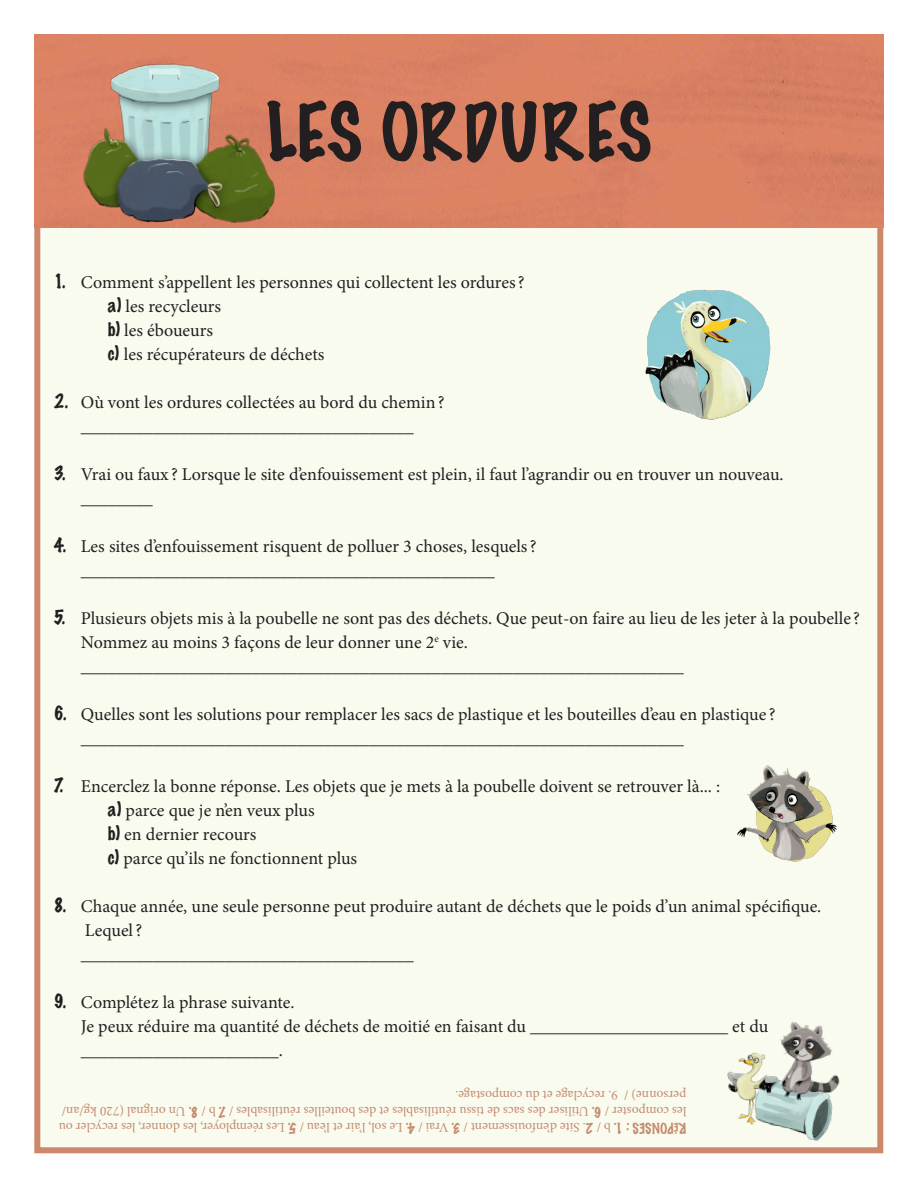
<style>
.page{position:relative;width:918px;height:1188px;background:#fff}
.page>*{position:absolute;margin:0;border:0;box-sizing:border-box;transform-origin:0 0}
.t1{font:100 72px "Marker Felt";letter-spacing:.015em;color:#231f20}
.t2{font:18px/24px "Minion Pro";color:#231f20}
.t3{font:13.5px/16.2px "Minion Pro";color:#c68b70}
.s1{font-family:"Marker Felt";font-weight:100}
</style>
<div class="page">
<div style="left:34px;top:34px;width:849px;height:1119px;background:#f9fbef;border:6px solid #cd876b"></div>
<div style="left:34px;top:34px;width:849px;height:194px;background:#db8363"></div>
<img style="left:645px;top:289px;width:126px;height:131px">
<img style="left:53px;top:51px;width:231px;height:177px">
<img style="left:714px;top:1021px;width:149px;height:133px">
<img style="left:737px;top:765px;width:100px;height:97px">
<p class="t1" style="left:266px;top:75px;width:387px">LES ORDURES</p>
<p class="t2" style="left:54px;top:270px;width:472px"><span class="s1">1.</span> Comment s’appellent les personnes qui collectent les ordures?</p>
<p class="t2" style="left:108px;top:294px;width:115px"><span class="s1">a)</span> les recycleurs</p>
<p class="t2" style="left:108px;top:318px;width:107px"><span class="s1">b)</span> les éboueurs</p>
<p class="t2" style="left:108px;top:342px;width:218px"><span class="s1">c)</span> les récupérateurs de déchets</p>
<p class="t2" style="left:54px;top:390px;width:392px;text-align:center"><span class="s1">2.</span> Où vont les ordures collectées au bord du chemin? _____________________________________</p>
<p class="t2" style="left:81px;top:462px;width:704px;text-indent:-27px"><span class="s1">3.</span> Vrai ou faux ? Lorsque le site d’enfouissement est plein, il faut l’agrandir ou en trouver un nouveau. ________</p>
<p class="t2" style="left:81px;top:534px;width:457px;text-indent:-27px"><span class="s1">4.</span> Les sites d’enfouissement risquent de polluer 3 choses, lesquels? ______________________________________________</p>
<p class="t2" style="left:81px;top:606px;width:781px;text-indent:-27px"><span class="s1">5.</span> Plusieurs objets mis à la poubelle ne sont pas des déchets. Que peut-on faire au lieu de les jeter à la poubelle ?<br>Nommez au moins 3 façons de leur donner une 2<sup>e</sup> vie. ___________________________________________________________________</p>
<p class="t2" style="left:81px;top:702px;width:696px;text-indent:-27px"><span class="s1">6.</span> Quelles sont les solutions pour remplacer les sacs de plastique et les bouteilles d’eau en plastique ? ___________________________________________________________________</p>
<p class="t2" style="left:54px;top:774px;width:668px"><span class="s1">7.</span> Encerclez la bonne réponse. Les objets que je mets à la poubelle doivent se retrouver là... :</p>
<p class="t2" style="left:108px;top:798px;width:208px"><span class="s1">a)</span> parce que je n’en veux plus</p>
<p class="t2" style="left:108px;top:822px;width:150px"><span class="s1">b)</span> en dernier recours</p>
<p class="t2" style="left:108px;top:846px;width:251px"><span class="s1">c)</span> parce qu’ils ne fonctionnent plus</p>
<p class="t2" style="left:81px;top:894px;width:742px;text-indent:-27px"><span class="s1">8.</span> Chaque année, une seule personne peut produire autant de déchets que le poids d’un animal spécifique.<br>Lequel?<br>_____________________________________</p>
<p class="t2" style="left:81px;top:990px;width:689px;text-indent:-27px"><span class="s1">9.</span> Complétez la phrase suivante.<br>Je peux réduire ma quantité de déchets de moitié en faisant du ______________________ et du ______________________.</p>
<p class="t3" style="left:686px;top:1136px;width:629px;rotate:-180deg"><span class="s1">RÉPONSES : 1.</span> b / <span class="s1">2</span>. Site d’enfouissement / <span class="s1">3.</span> Vrai / <span class="s1">4.</span> Le sol, l’air et l’eau / <span class="s1">5.</span> Les réemployer, les donner, les recycler ou les composter / <span class="s1">6.</span> Utiliser des sacs de tissu réutilisables et des bouteilles réutilisables / <span class="s1">7.</span> b / <span class="s1">8.</span> Un orignal (720 kg/an/ personne) / 9. recyclage et du compostage.</p>
</div>
